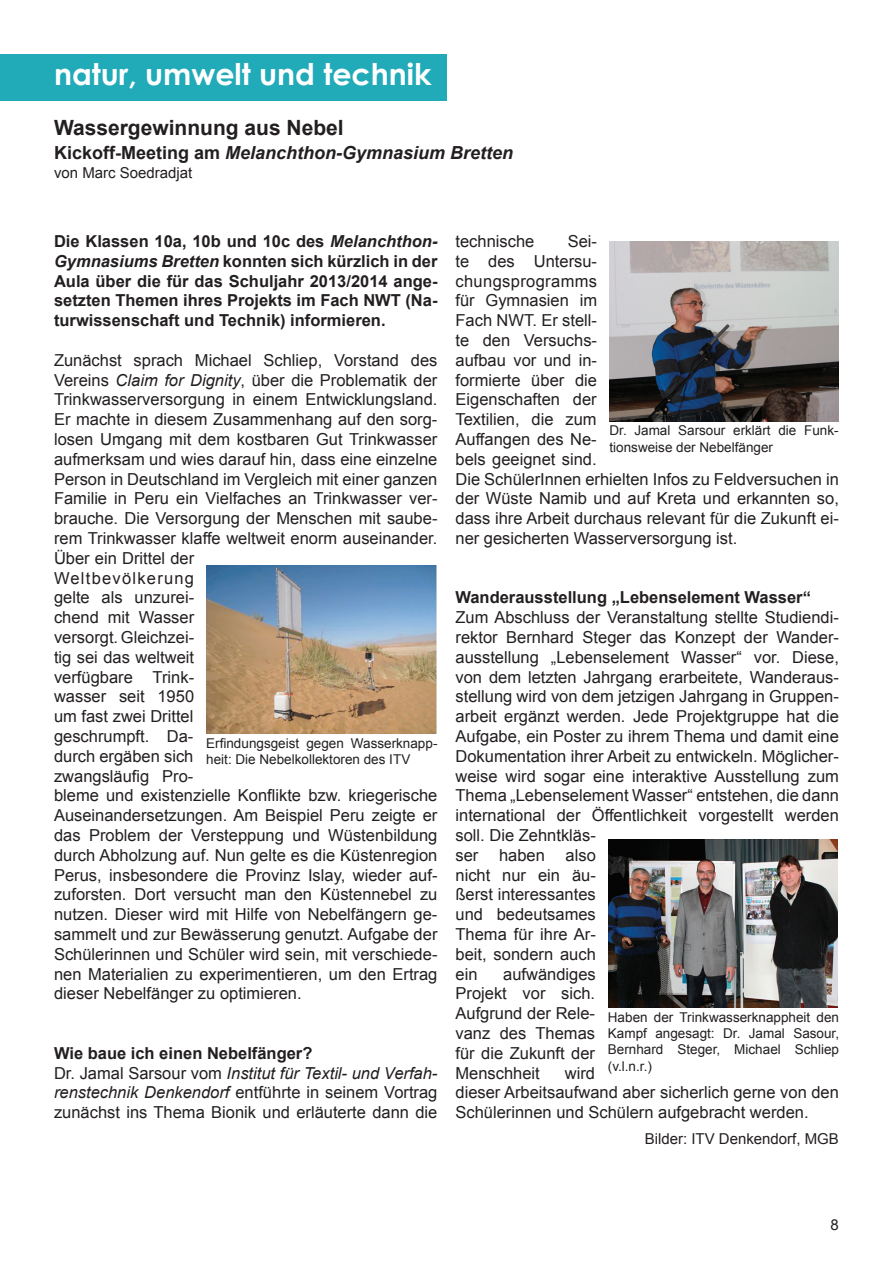
<style>
.page{position:relative;width:893px;height:1263px;background:#fff}
.page>*{position:absolute;margin:0;border:0;box-sizing:border-box;transform-origin:0 0}
.t1{font:700 30px "Century Gothic";color:#fff}
.t2{font:700 21px "Arial";color:#231f20}
.t3{font:italic 700 18px "Arial";color:#231f20}
.t4{font:16.5px/19.8px "Arial";color:#231f20}
.t5{font:700 16.5px/19.8px "Arial";color:#231f20;text-align:justify}
.t6{font:15px "Arial";color:#231f20}
.t7{font:13.5px/16.2px "Arial";color:#231f20}
.s1{font-style:normal}
.s2{font-style:italic}
.s3{font-weight:700}
</style>
<div class="page">
<div style="left:0;top:54px;width:446px;height:47px;background:#21aab8"></div>
<img style="left:610px;top:241px;width:229px;height:180px">
<img style="left:207px;top:566px;width:229px;height:167px">
<img style="left:609px;top:840px;width:229px;height:168px">
<h1 class="t1" style="left:54px;top:55px;width:379px">natur, umwelt und technik</h1>
<p class="t2" style="left:54px;top:114px;width:291px">Wassergewinnung aus Nebel</p>
<p class="t3" style="left:54px;top:141px;width:461px"><span class="s1">Kickoff-Meeting am</span> Melanchthon-Gymnasium Bretten</p>
<p class="t6" style="left:54px;top:163px;width:140px">von Marc Soedradjat</p>
<p class="t5" style="left:54px;top:232px;width:385px">Die Klassen 10a, 10b und 10c des <span class="s2">Melanchthon-Gymnasiums Bretten</span> konnten sich kürzlich in der Aula über die für das Schuljahr 2013/2014 ange&shy;setzten Themen ihres Projekts im Fach NWT (Na&shy;turwissenschaft und Technik) informieren.</p>
<p class="t4" style="left:54px;top:350px;width:385px">Zunächst sprach Michael Schliep, Vorstand des Vereins <span class="s2">Claim for Dignity</span>, über die Problematik der Trinkwasserversorgung in einem Entwicklungsland.<br>Er machte in diesem Zusammenhang auf den sorg&shy;losen Umgang mit dem kostbaren Gut Trinkwasser aufmerksam und wies darauf hin, dass eine einzelne Person in Deutschland im Vergleich mit einer ganzen Familie in Peru ein Vielfaches an Trinkwasser ver&shy;brauche. Die Versorgung der Menschen mit saube&shy;rem Trinkwasser klaffe weltweit enorm auseinander.<br>Über ein Drittel der<br>Weltbevölkerung<br>gelte als unzurei-<br>chend mit Wasser<br>versorgt. Gleichzei-<br>tig sei das weltweit<br>verfügbare Trink-<br>wasser seit 1950<br>um fast zwei Drittel<br>geschrumpft. Da-<br>durch ergäben sich<br>zwangsläufig Pro-<br>bleme und existenzielle Konflikte bzw. kriegerische Auseinandersetzungen. Am Beispiel Peru zeigte er das Problem der Versteppung und Wüstenbildung durch Abholzung auf. Nun gelte es die Küstenregion Perus, insbesondere die Provinz Islay, wieder auf&shy;zuforsten. Dort versucht man den Küstennebel zu nutzen. Dieser wird mit Hilfe von Nebelfängern ge&shy;sammelt und zur Bewässerung genutzt. Aufgabe der Schülerinnen und Schüler wird sein, mit verschiede&shy;nen Materialien zu experimentieren, um den Ertrag dieser Nebelfänger zu optimieren.</p>
<p class="t7" style="left:206px;top:735px;width:233px">Erfindungsgeist gegen Wasserknapp&shy;heit: Die Nebelkollektoren des ITV</p>
<p class="t4" style="left:54px;top:1043px;width:385px"><span class="s3">Wie baue ich einen Nebelfänger?<br></span>Dr. Jamal Sarsour vom <span class="s2">Institut für Textil- und Verfah&shy;renstechnik Denkendorf</span> entführte in seinem Vortrag zunächst ins Thema Bionik und erläuterte dann die</p>
<p class="t4" style="left:455px;top:231px;width:385px;text-indent:112px">Sei-<br>te des Untersu-<br>chungsprogramms<br>für Gymnasien im<br>Fach NWT. Er stell-<br>te den Versuchs-<br>aufbau vor und in-<br>formierte über die<br>Eigenschaften der<br>Textilien, die zum<br>Auffangen des Ne-<br>bels geeignet sind.<br>Die SchülerInnen erhielten Infos zu Feldversuchen in der Wüste Namib und auf Kreta und erkannten so, dass ihre Arbeit durchaus relevant für die Zukunft ei&shy;ner gesicherten Wasserversorgung ist.</p>
<p class="t4" style="left:455px;top:231px;width:80px">technische</p>
<p class="t7" style="left:609px;top:423px;width:231px">Dr. Jamal Sarsour erklärt die Funk&shy;tionsweise der Nebelfänger</p>
<p class="t5" style="left:455px;top:588px;width:357px">Wanderausstellung „Lebenselement Wasser“</p>
<p class="t4" style="left:455px;top:608px;width:385px">Zum Abschluss der Veranstaltung stellte Studiendi&shy;rektor Bernhard Steger das Konzept der Wander&shy;ausstellung „Lebenselement Wasser“ vor. Diese, von dem letzten Jahrgang erarbeitete, Wanderaus&shy;stellung wird von dem jetzigen Jahrgang in Gruppen&shy;arbeit ergänzt werden. Jede Projektgruppe hat die Aufgabe, ein Poster zu ihrem Thema und damit eine Dokumentation ihrer Arbeit zu entwickeln. Möglicher&shy;weise wird sogar eine interaktive Ausstellung zum Thema „Lebenselement Wasser“ entstehen, die dann international der Öffentlichkeit vorgestellt werden soll. Die Zehntkläs-<br>ser</p>
<p class="t4" style="left:455px;top:845px;width:142px;text-align:justify;text-indent:110px">also nicht nur ein äu&shy;ßerst interessantes und bedeutsames Thema für ihre Ar&shy;beit, sondern auch ein</p>
<p class="t4" style="left:499px;top:845px;width:47px">haben</p>
<p class="t4" style="left:455px;top:964px;width:142px;text-align:justify;text-indent:48px">aufwändiges Projekt vor sich.<br>Aufgrund der Rele&shy;vanz des Themas für die Zukunft der Menschheit</p>
<p class="t7" style="left:608px;top:1009px;width:233px;text-align:justify">Haben der Trinkwasserknappheit den Kampf angesagt: Dr. Jamal Sasour, Bernhard Steger, Michael Schliep (v.l.n.r.)</p>
<p class="t4" style="left:455px;top:1063px;width:385px;text-indent:109px">wird<br>dieser Arbeitsaufwand aber sicherlich gerne von den<br>Schülerinnen und Schülern aufgebracht werden.</p>
<p class="t6" style="left:645px;top:1129px;width:196px">Bilder: ITV Denkendorf, MGB</p>
<p class="t6" style="left:831px;top:1215px;width:10px">8</p>
</div>
